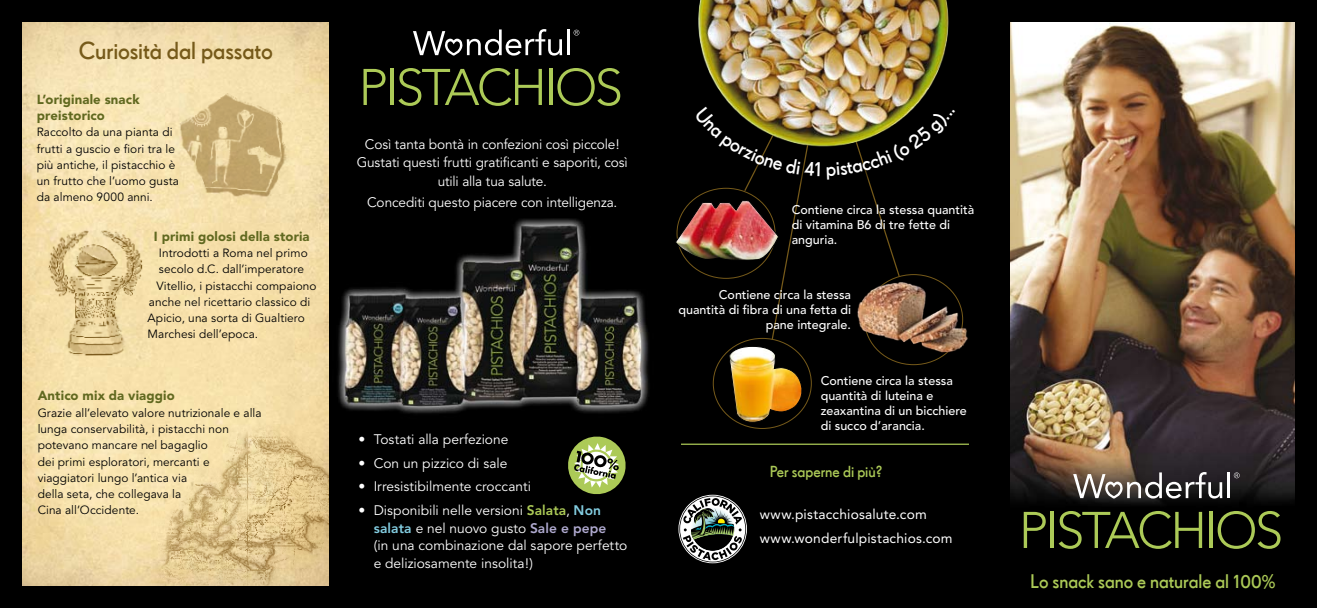
<style>
.page{position:relative;width:1317px;height:608px;background:#fff}
.page>*{position:absolute;margin:0;border:0;box-sizing:border-box;transform-origin:0 0}
.t1{font:600 25px "Drescher Grotesk BT";letter-spacing:-.005em;color:#765a1a}
.t2{font:600 20px "Drescher Grotesk BT";color:#acca57}
.t3{font:600 16.25px "Drescher Grotesk BT";color:#acca57}
.t4{font:13.75px/17.5px "Avenir";letter-spacing:-.005em;color:#fff;text-align:center}
.t5{font:13.75px/23.8px "Avenir";letter-spacing:.015em;color:#fff}
.t6{font:900 13.12px/16.2px "Avenir";letter-spacing:.01em;color:#616920}
.t7{font:500 12.5px/15px "Avenir";color:#fff}
.t8{font:11.88px/16.2px "Avenir";letter-spacing:.005em;color:#000}
.s1{font-weight:800;color:#acca57}
.s2{font-weight:800;color:#83cde1}
.s3{font-weight:800;color:#b0aad0}
</style>
<div class="page">
<div style="left:0;top:0;width:1316px;height:608px;background:#000"></div>
<svg style="left:678px;top:494px;width:69px;height:69px"></svg>
<img style="left:23px;top:22px;width:306px;height:563px">
<img style="left:698px;top:0;width:251px;height:40px">
<img style="left:175px;top:91px;width:116px;height:110px">
<img style="left:1010px;top:22px;width:284px;height:496px">
<div style="left:692px;top:104px;width:414px;height:323px;background:#000;opacity:.75"></div>
<hr style="left:681px;top:443px;width:287px;height:1px;background:#acca57">
<img style="left:338px;top:219px;width:311px;height:195px">
<img style="left:143px;top:412px;width:186px;height:173px">
<img style="left:844px;top:271px;width:136px;height:91px">
<img style="left:48px;top:230px;width:95px;height:125px">
<svg style="left:568px;top:436px;width:58px;height:59px"></svg>
<svg style="left:1023px;top:511px;width:22px;height:37px"></svg>
<hr style="left:1050px;top:511px;width:3px;height:37px;background:#acca57">
<svg style="left:1058px;top:511px;width:143px;height:37px"></svg>
<hr style="left:1209px;top:511px;width:3px;height:37px;background:#acca57">
<svg style="left:1217px;top:511px;width:63px;height:37px"></svg>
<svg style="left:1073px;top:472px;width:149px;height:26px"></svg>
<hr style="left:1227px;top:472px;width:2px;height:26px;background:#fff">
<svg style="left:1233px;top:472px;width:6px;height:6px"></svg>
<svg style="left:363px;top:69px;width:22px;height:36px"></svg>
<hr style="left:390px;top:69px;width:3px;height:36px;background:#acca57">
<svg style="left:398px;top:68px;width:144px;height:38px"></svg>
<hr style="left:549px;top:69px;width:3px;height:36px;background:#acca57">
<svg style="left:557px;top:68px;width:63px;height:38px"></svg>
<svg style="left:413px;top:29px;width:149px;height:27px"></svg>
<hr style="left:567px;top:29px;width:3px;height:26px;background:#fff">
<svg style="left:573px;top:30px;width:6px;height:6px"></svg>
<img style="left:676px;top:40px;width:279px;height:300px">
<h1 class="t1" style="left:79px;top:36px;width:196px">Curiosità dal passato</h1>
<p class="t6" style="left:37px;top:91px;width:104px">L’originale snack preistorico</p>
<p class="t8" style="left:37px;top:124px;width:144px">Raccolto da una pianta di frutti a guscio e fiori tra le più antiche, il pistacchio è un frutto che l’uomo gusta da almeno 9000 anni.</p>
<p class="t6" style="left:154px;top:228px;width:157px">I primi golosi della storia</p>
<p class="t8" style="left:159px;top:245px;width:150px">Introdotti a Roma nel primo</p>
<p class="t8" style="left:159px;top:261px;width:146px">secolo d.C. dall’imperatore</p>
<p class="t8" style="left:156px;top:278px;width:162px">Vitellio, i pistacchi compaiono</p>
<p class="t8" style="left:149px;top:294px;width:163px">anche nel ricettario classico di</p>
<p class="t8" style="left:147px;top:310px;width:159px">Apicio, una sorta di Gualtiero</p>
<p class="t8" style="left:147px;top:326px;width:112px">Marchesi dell’epoca.</p>
<p class="t6" style="left:38px;top:387px;width:138px">Antico mix da viaggio</p>
<p class="t8" style="left:38px;top:405px;width:225px">Grazie all’elevato valore nutrizionale e alla lunga conservabilità, i pistacchi non potevano mancare nel bagaglio<br>dei primi esploratori, mercanti e viaggiatori lungo l’antica via<br>della seta, che collegava la<br>Cina all’Occidente.</p>
<p class="t4" style="left:356px;top:135px;width:273px;line-height:18.8px">Così tanta bontà in confezioni così piccole!<br>Gustati questi frutti gratificanti e saporiti, così utili alla tua salute.</p>
<p class="t4" style="left:367px;top:194px;width:252px">Concediti questo piacere con intelligenza.</p>
<p class="t4" style="left:358px;top:431px;width:151px">• Tostati alla perfezione</p>
<p class="t4" style="left:358px;top:454px;width:150px">• Con un pizzico di sale</p>
<p class="t4" style="left:358px;top:478px;width:174px">• Irresistibilmente croccanti</p>
<p class="t4" style="left:373px;top:502px;width:255px;text-align:left;text-indent:-15px">• Disponibili nelle versioni <span class="s1">Salata</span>, <span class="s2">Non salata</span> e nel nuovo gusto <span class="s3">Sale e pepe<br></span>(in una combinazione dal sapore perfetto e deliziosamente insolita!)</p>
<p class="t7" style="left:791px;top:202px;width:184px">Contiene circa la stessa quantità di vitamina B6 di tre fette di anguria.</p>
<p class="t7" style="left:678px;top:287px;width:174px;text-align:right">Contiene circa la stessa quantità di fibra di una fetta di pane integrale.</p>
<p class="t7" style="left:820px;top:373px;width:148px">Contiene circa la stessa quantità di luteina e zeaxantina di un bicchiere di succo d’arancia.</p>
<h3 class="t3" style="left:769px;top:462px;width:115px">Per saperne di più?</h3>
<p class="t5" style="left:759px;top:502px;width:194px">www.pistacchiosalute.com www.wonderfulpistachios.com</p>
<h2 class="t2" style="left:1030px;top:570px;width:247px">Lo snack sano e naturale al 100%</h2>
</div>
